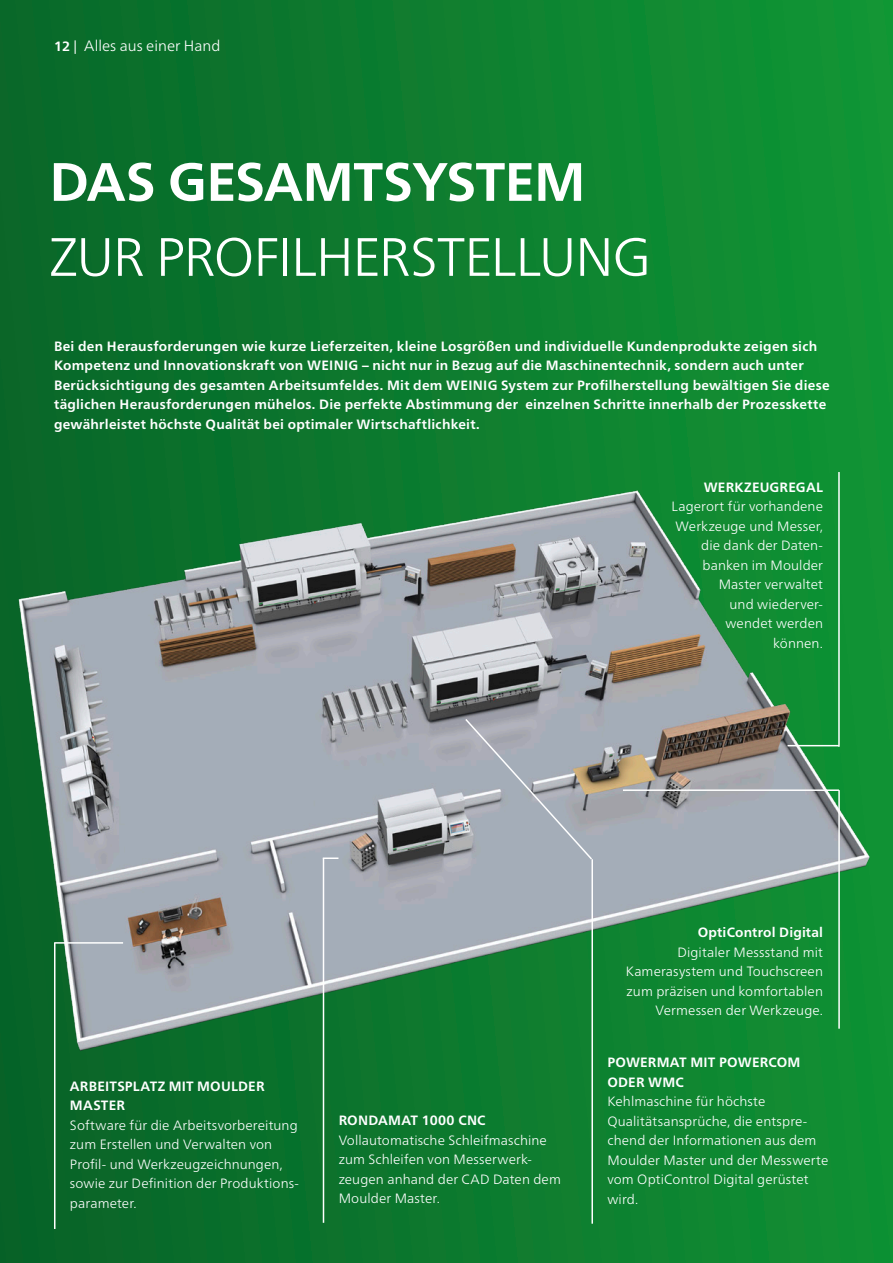
<style>
.page{position:relative;width:893px;height:1263px;background:#fff}
.page>*{position:absolute;margin:0;border:0;box-sizing:border-box;transform-origin:0 0}
.t1{font:300 54px "Frutiger Neue LT Pro";letter-spacing:-.02em;color:#fff}
.t2{font:700 54px "Frutiger Neue LT Pro";letter-spacing:-.02em;color:#fff}
.t3{font:300 15px "Frutiger Neue LT Pro";letter-spacing:.005em;color:#fff}
.t4{font:300 13.5px/19.5px "Frutiger Neue LT Pro";letter-spacing:.01em;color:#fff}
.t5{font:700 13.5px/19.5px "Frutiger Neue LT Pro";letter-spacing:.02em;color:#fff}
.s1{font-weight:700;font-size:13.5px}
.s2{font-weight:400;font-size:13.5px}
</style>
<div class="page">
<div style="left:0;top:0;width:893px;height:1263px;background:linear-gradient(to right,#096529,#119435)"></div>
<img style="left:0;top:398px;width:893px;height:678px">
<hr style="left:54px;top:943px;width:2px;height:286px;background:#fff">
<hr style="left:323px;top:858px;width:1px;height:365px;background:#fff">
<hr style="left:54px;top:942px;width:69px;height:2px;background:#fff">
<svg style="left:323px;top:857px;width:15px;height:2px"></svg>
<hr style="left:838px;top:790px;width:2px;height:239px;background:#fff">
<hr style="left:591px;top:859px;width:2px;height:365px;background:#fff">
<svg style="left:464px;top:717px;width:130px;height:144px;background:#a7acb5"></svg>
<hr style="left:787px;top:745px;width:52px;height:1px;background:#fff">
<hr style="left:838px;top:472px;width:2px;height:275px;background:#fff">
<hr style="left:623px;top:789px;width:216px;height:2px;background:#fff">
<p class="t3" style="left:54px;top:37px;width:168px"><span class="s1">12</span> <span class="s2">|</span> Alles aus einer Hand</p>
<h1 class="t2" style="left:49px;top:150px;width:538px">DAS GESAMTSYSTEM</h1>
<h1 class="t1" style="left:49px;top:224px;width:603px">ZUR PROFILHERSTELLUNG</h1>
<p class="t5" style="left:54px;top:336px;width:777px">Bei den Herausforderungen wie kurze Lieferzeiten, kleine Losgrößen und individuelle Kundenprodukte zeigen sich Kompetenz und Innovationskraft von WEINIG – nicht nur in Bezug auf die Maschinentechnik, sondern auch unter Berücksichtigung des gesamten Arbeitsumfeldes. Mit dem WEINIG System zur Profilherstellung bewältigen Sie diese täglichen Herausforderungen mühelos. Die perfekte Abstimmung der einzelnen Schritte innerhalb der Prozesskette gewährleistet höchste Qualität bei optimaler Wirtschaftlichkeit.</p>
<p class="t5" style="left:704px;top:477px;width:121px">WERKZEUGREGAL</p>
<p class="t4" style="left:671px;top:497px;width:153px;text-align:right">Lagerort für vorhandene<br>Werkzeuge und Messer, die dank der Daten&shy;banken im Moulder<br>Master verwaltet<br>und wiederver-<br>wendet werden<br>können.</p>
<p class="t5" style="left:70px;top:1076px;width:196px">ARBEITSPLATZ MIT MOULDER<br>MASTER</p>
<p class="t4" style="left:70px;top:1115px;width:230px">Software für die Arbeitsvorbereitung zum Erstellen und Verwalten von<br>Profil- und Werkzeugzeichnungen, sowie zur Definition der Produktions&shy;parameter.</p>
<p class="t5" style="left:339px;top:1111px;width:148px">RONDAMAT 1000 CNC</p>
<p class="t4" style="left:339px;top:1130px;width:224px">Vollautomatische Schleifmaschine zum Schleifen von Messerwerk&shy;zeugen anhand der CAD Daten dem<br>Moulder Master.</p>
<p class="t5" style="left:698px;top:922px;width:127px">OptiControl Digital</p>
<p class="t4" style="left:626px;top:942px;width:199px;text-align:right">Digitaler Messstand mit<br>Kamerasystem und Touchscreen zum präzisen und komfortablen<br>Vermessen der Werkzeuge.</p>
<p class="t5" style="left:607px;top:1053px;width:194px">POWERMAT MIT POWERCOM<br>ODER WMC</p>
<p class="t4" style="left:607px;top:1091px;width:222px">Kehlmaschine für höchste<br>Qualitätsansprüche, die entspre&shy;chend der Informationen aus dem<br>Moulder Master und der Messwerte vom OptiControl Digital gerüstet wird.</p>
</div>
